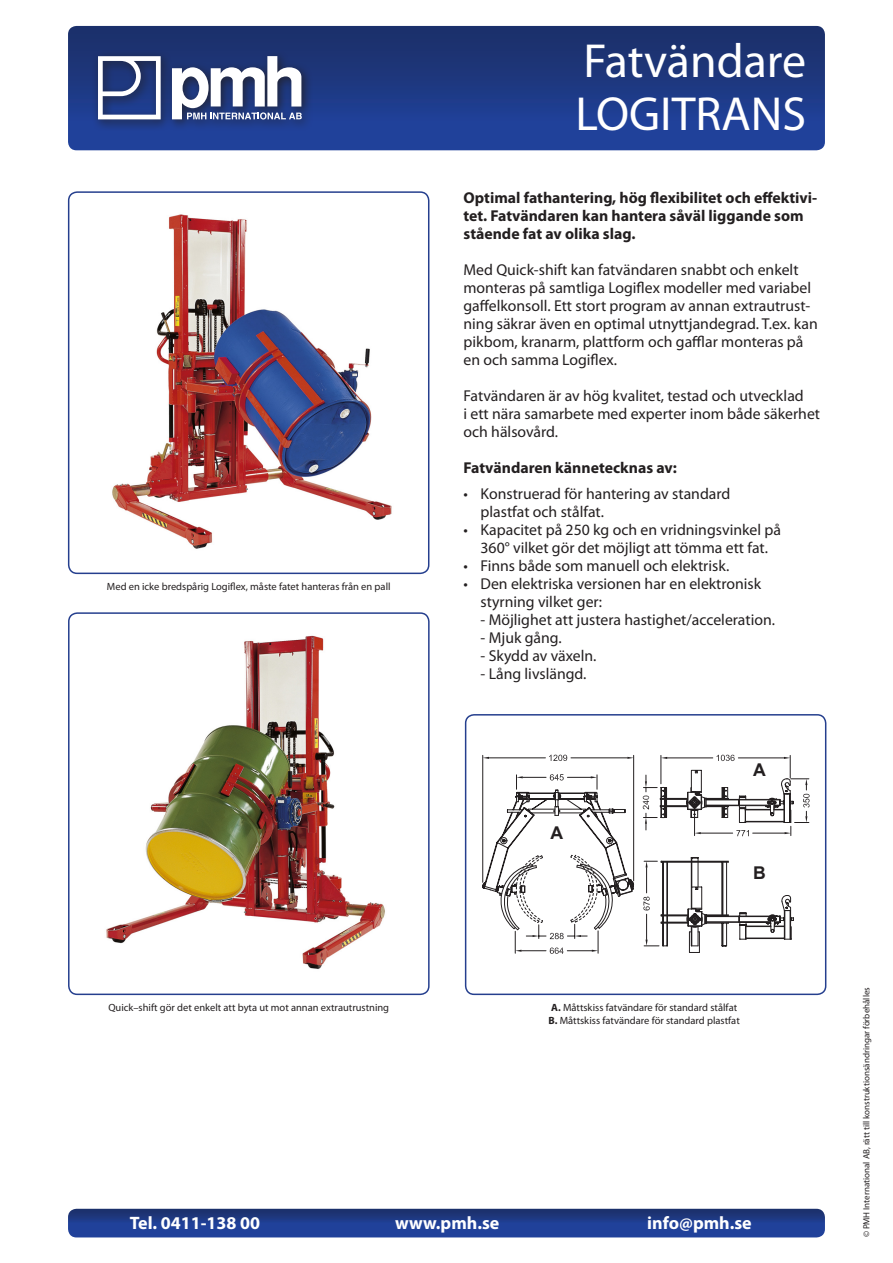
<style>
.page{position:relative;width:893px;height:1263px;background:#fff}
.page>*{position:absolute;margin:0;border:0;box-sizing:border-box;transform-origin:0 0}
.t1{font:48px "Myriad Pro";color:#fff}
.t2{font:700 18px "Myriad Pro";color:#fff}
.t3{font:700 17.55px "Arial";color:#231f20}
.t4{font:15.75px/18px "Myriad Pro";color:#231f20}
.t5{font:700 15.75px/18px "Myriad Pro";color:#231f20}
.t6{font:10.5px "Myriad Pro";color:#231f20}
.t7{font:9px "Myriad Pro";color:#231f20}
.s1{font-weight:700}
</style>
<div class="page">
<svg style="left:68px;top:26px;width:757px;height:124px;background:#1e3983"></svg>
<div style="left:92px;top:50px;width:221px;height:82px;background:#231f20;opacity:.75"></div>
<svg style="left:98px;top:56px;width:63px;height:63px"></svg>
<svg style="left:172px;top:56px;width:130px;height:64px"></svg>
<svg style="left:68px;top:1209px;width:757px;height:28px;background:#1f3c8b"></svg>
<img style="left:106px;top:635px;width:279px;height:334px">
<div style="left:68px;top:612px;width:362px;height:383px;border:2px solid #253f8e;border-radius:9px"></div>
<hr style="left:571px;top:758px;width:56px;height:1px;background:#231f20">
<hr style="left:489px;top:758px;width:56px;height:1px;background:#231f20">
<hr style="left:633px;top:755px;width:1px;height:126px;background:#231f20">
<hr style="left:483px;top:755px;width:1px;height:127px;background:#231f20">
<svg style="left:483px;top:757px;width:6px;height:2px"></svg>
<svg style="left:627px;top:757px;width:7px;height:2px"></svg>
<svg style="left:549px;top:755px;width:18px;height:6px"></svg>
<svg style="left:483px;top:774px;width:151px;height:180px"></svg>
<svg style="left:643px;top:755px;width:167px;height:198px"></svg>
<div style="left:465px;top:714px;width:361px;height:281px;border:2px solid #253f8e;border-radius:9px"></div>
<img style="left:112px;top:214px;width:280px;height:335px">
<div style="left:68px;top:191px;width:361px;height:383px;border:2px solid #253f8e;border-radius:9px"></div>
<p class="t6" style="left:107px;top:580px;width:285px">Med en icke bredspårig Logiflex, måste fatet hanteras från en pall</p>
<p class="t1" style="left:584px;top:32px;width:224px">Fatvändare</p>
<p class="t1" style="left:575px;top:84px;width:232px">LOGITRANS</p>
<p class="t5" style="left:463px;top:188px;width:355px">Optimal fathantering, hög flexibilitet och effektivi&shy;tet. Fatvändaren kan hantera såväl liggande som</p>
<p class="t5" style="left:463px;top:224px;width:173px">stående fat av olika slag.</p>
<p class="t4" style="left:463px;top:261px;width:356px">Med Quick-shift kan fatvändaren snabbt och enkelt monteras på samtliga Logiflex modeller med variabel gaffelkonsoll. Ett stort program av annan extrautrust&shy;ning säkrar även en optimal utnyttjandegrad. T.ex. kan pikbom, kranarm, plattform och gafflar monteras på</p>
<p class="t4" style="left:463px;top:351px;width:155px">en och samma Logiflex.</p>
<p class="t4" style="left:463px;top:387px;width:342px">Fatvändaren är av hög kvalitet, testad och utvecklad</p>
<p class="t4" style="left:463px;top:405px;width:358px">i ett nära samarbete med experter inom både säkerhet och hälsovård.</p>
<p class="t5" style="left:463px;top:458px;width:215px">Fatvändaren kännetecknas av:</p>
<p class="t4" style="left:480px;top:484px;width:251px;text-indent:-17px">• Konstruerad för hantering av standard plastfat och stålfat.</p>
<p class="t4" style="left:463px;top:520px;width:319px;text-align:center">• Kapacitet på 250 kg och en vridningsvinkel på<br>360° vilket gör det möjligt att tömma ett fat.</p>
<p class="t4" style="left:463px;top:556px;width:267px">• Finns både som manuell och elektrisk.</p>
<p class="t4" style="left:480px;top:574px;width:282px;text-indent:-17px">• Den elektriska versionen har en elektronisk styrning vilket ger:</p>
<p class="t4" style="left:480px;top:610px;width:296px">- Möjlighet att justera hastighet/acceleration.</p>
<p class="t4" style="left:480px;top:628px;width:83px">- Mjuk gång.</p>
<p class="t4" style="left:480px;top:646px;width:118px">- Skydd av växeln.</p>
<p class="t4" style="left:480px;top:664px;width:108px">- Lång livslängd.</p>
<p class="t3" style="left:550px;top:821px;width:14px">A</p>
<p class="t3" style="left:753px;top:758px;width:14px">A</p>
<p class="t3" style="left:753px;top:861px;width:14px">B</p>
<p class="t6" style="left:108px;top:1001px;width:282px">Quick–shift gör det enkelt att byta ut mot annan extrautrustning</p>
<p class="t6" style="left:551px;top:1001px;width:187px"><span class="s1">A.</span> Måttskiss fatvändare för standard stålfat</p>
<p class="t6" style="left:549px;top:1014px;width:193px"><span class="s1">B.</span> Måttskiss fatvändare för standard plastfat</p>
<p class="t2" style="left:130px;top:1211px;width:132px">Tel. 0411-138 00</p>
<p class="t2" style="left:395px;top:1211px;width:106px">www.pmh.se</p>
<p class="t2" style="left:647px;top:1211px;width:106px">info@pmh.se</p>
<p class="t7" style="left:861px;top:1237px;width:252px;rotate:-90deg">© PMH International AB, rätt till konstruktionsändringar förbehålles</p>
</div>
